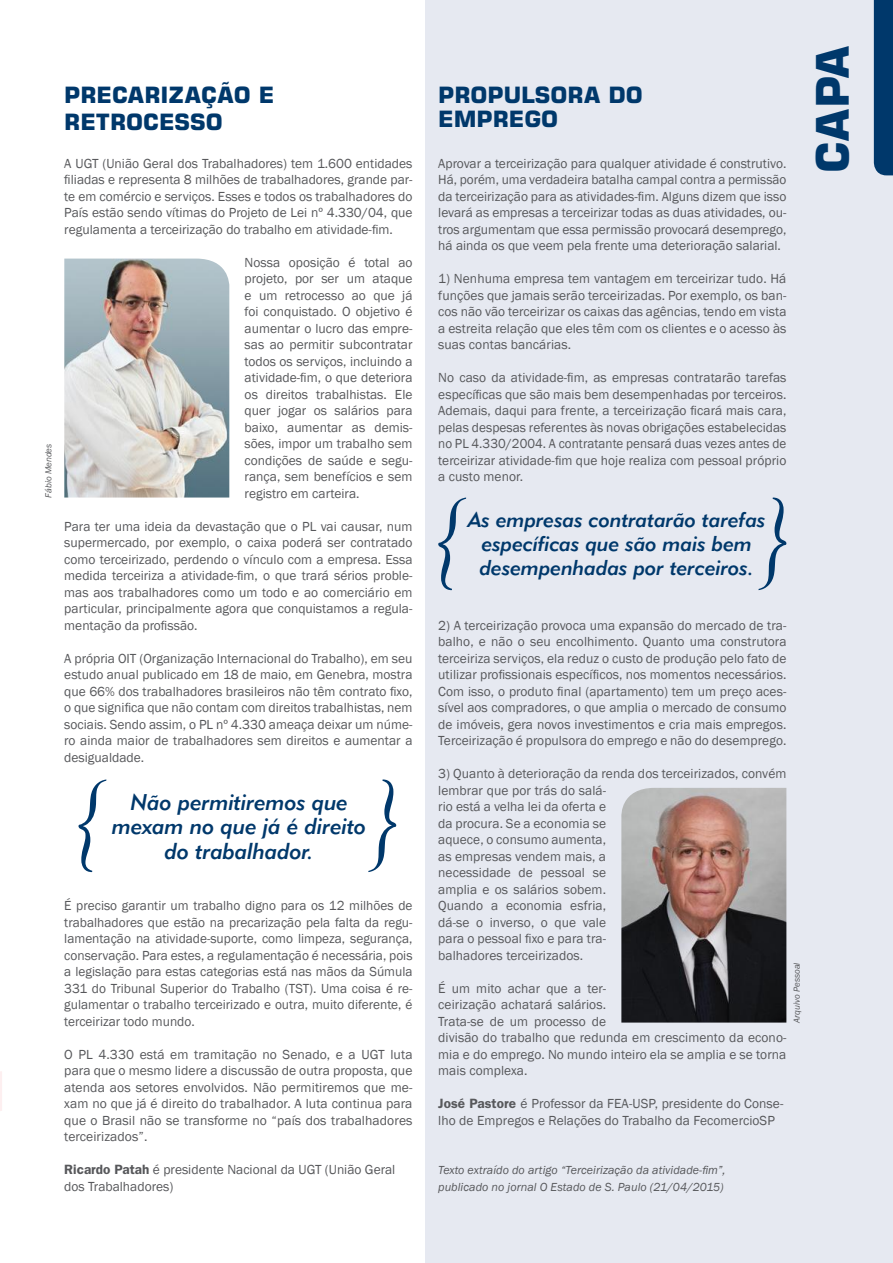
<style>
.page{position:relative;width:893px;height:1263px;background:#fff}
.page>*{position:absolute;margin:0;border:0;box-sizing:border-box;transform-origin:0 0}
.t1{font:700 45px "Square 721 BT";color:#00386b}
.t2{font:22.5px/24px "Geometric 415 BT Medium Italic A";color:#00386b;text-align:center}
.t3{font:700 22.5px/27px "Square 721 BT";color:#00386b}
.t4{font:21px/24px "Geometric 415 BT Medium Italic A";color:#00386b;text-align:center}
.t5{font:13.5px/16.5px "Franklin Gothic";letter-spacing:.005em;color:#57585b;text-align:justify}
.t6{font:italic 12px/16.5px "Franklin Gothic";letter-spacing:.005em;color:#57585b}
.t7{font:italic 9px "Franklin Gothic";color:#57585b}
.s1{font-weight:600}
</style>
<div class="page">
<svg style="left:0;top:1071px;width:2px;height:40px"></svg>
<div style="left:425px;top:0;width:468px;height:1263px;background:#e6e9f1"></div>
<div style="left:874px;top:0;width:19px;height:175px;background:#00386b"></div>
<img style="left:64px;top:259px;width:165px;height:238px">
<img style="left:621px;top:788px;width:165px;height:234px">
<svg style="left:78px;top:779px;width:28px;height:93px"></svg>
<svg style="left:368px;top:779px;width:28px;height:93px"></svg>
<svg style="left:438px;top:497px;width:28px;height:93px"></svg>
<svg style="left:758px;top:497px;width:28px;height:93px"></svg>
<p class="t7" style="left:43px;top:497px;width:55px;rotate:-90deg">Fábio Mendes</p>
<h2 class="t3" style="left:64px;top:81px;width:211px">PRECARIZAÇÃO E<br>RETROCESSO</h2>
<p class="t5" style="left:64px;top:155px;width:350px">A UGT (União Geral dos Trabalhadores) tem 1.600 entidades filiadas e representa 8 milhões de trabalhadores, grande par&shy;te em comércio e serviços. Esses e todos os trabalhadores do País estão sendo vítimas do Projeto de Lei nº 4.330/04, que regulamenta a terceirização do trabalho em atividade-fim.</p>
<p class="t5" style="left:245px;top:254px;width:169px">Nossa oposição é total ao projeto, por ser um ataque e um retrocesso ao que já foi conquistado. O objetivo é aumentar o lucro das empre&shy;sas ao permitir subcontratar todos os serviços, incluindo a atividade-fim, o que deteriora os direitos trabalhistas. Ele quer jogar os salários para baixo, aumentar as demis&shy;sões, impor um trabalho sem condições de saúde e segu&shy;rança, sem benefícios e sem registro em carteira.</p>
<p class="t5" style="left:64px;top:518px;width:350px">Para ter uma ideia da devastação que o PL vai causar, num supermercado, por exemplo, o caixa poderá ser contratado como terceirizado, perdendo o vínculo com a empresa. Essa medida terceiriza a atividade-fim, o que trará sérios proble&shy;mas aos trabalhadores como um todo e ao comerciário em particular, principalmente agora que conquistamos a regula&shy;mentação da profissão.</p>
<p class="t5" style="left:64px;top:650px;width:350px">A própria OIT (Organização Internacional do Trabalho), em seu estudo anual publicado em 18 de maio, em Genebra, mostra que 66% dos trabalhadores brasileiros não têm contrato fixo, o que significa que não contam com direitos trabalhistas, nem sociais. Sendo assim, o PL nº 4.330 ameaça deixar um núme&shy;ro ainda maior de trabalhadores sem direitos e aumentar a desigualdade.</p>
<h2 class="t2" style="left:112px;top:790px;width:256px">Não permitiremos que mexam no que já é direito do trabalhador.</h2>
<p class="t5" style="left:64px;top:898px;width:350px">É preciso garantir um trabalho digno para os 12 milhões de trabalhadores que estão na precarização pela falta da regu&shy;lamentação na atividade-suporte, como limpeza, segurança, conservação. Para estes, a regulamentação é necessária, pois a legislação para estas categorias está nas mãos da Súmula 331 do Tribunal Superior do Trabalho (TST). Uma coisa é re&shy;gulamentar o trabalho terceirizado e outra, muito diferente, é terceirizar todo mundo.</p>
<p class="t5" style="left:64px;top:1046px;width:350px">O PL 4.330 está em tramitação no Senado, e a UGT luta para que o mesmo lidere a discussão de outra proposta, que atenda aos setores envolvidos. Não permitiremos que me&shy;xam no que já é direito do trabalhador. A luta continua para que o Brasil não se transforme no “país dos trabalhadores terceirizados”.</p>
<p class="t5" style="left:64px;top:1162px;width:333px"><span class="s1">Ricardo Patah</span> é presidente Nacional da UGT (União Geral dos Trabalhadores)</p>
<h2 class="t3" style="left:438px;top:83px;width:206px;line-height:24px">PROPULSORA DO<br>EMPREGO</h2>
<p class="t5" style="left:438px;top:155px;width:350px">Aprovar a terceirização para qualquer atividade é construtivo.<br>Há, porém, uma verdadeira batalha campal contra a permissão da terceirização para as atividades-fim. Alguns dizem que isso levará as empresas a terceirizar todas as duas atividades, ou&shy;tros argumentam que essa permissão provocará desemprego, há ainda os que veem pela frente uma deterioração salarial.</p>
<p class="t5" style="left:438px;top:271px;width:350px">1) Nenhuma empresa tem vantagem em terceirizar tudo. Há funções que jamais serão terceirizadas. Por exemplo, os ban&shy;cos não vão terceirizar os caixas das agências, tendo em vista a estreita relação que eles têm com os clientes e o acesso às suas contas bancárias.</p>
<p class="t5" style="left:438px;top:370px;width:350px">No caso da atividade-fim, as empresas contratarão tarefas específicas que são mais bem desempenhadas por terceiros.<br>Ademais, daqui para frente, a terceirização ficará mais cara, pelas despesas referentes às novas obrigações estabelecidas no PL 4.330/2004. A contratante pensará duas vezes antes de terceirizar atividade-fim que hoje realiza com pessoal próprio a custo menor.</p>
<h3 class="t4" style="left:468px;top:508px;width:299px">As empresas contratarão tarefas específicas que são mais bem desempenhadas por terceiros.</h3>
<h1 class="t1" style="left:805px;top:173px;width:130px;rotate:-90deg">CAPA</h1>
<p class="t5" style="left:438px;top:617px;width:350px">2) A terceirização provoca uma expansão do mercado de tra&shy;balho, e não o seu encolhimento. Quanto uma construtora terceiriza serviços, ela reduz o custo de produção pelo fato de utilizar profissionais específicos, nos momentos necessários.<br>Com isso, o produto final (apartamento) tem um preço aces&shy;sível aos compradores, o que amplia o mercado de consumo de imóveis, gera novos investimentos e cria mais empregos.<br>Terceirização é propulsora do emprego e não do desemprego.</p>
<p class="t5" style="left:438px;top:766px;width:350px;text-align:left">3) Quanto à deterioração da renda dos terceirizados, convém lembrar que por trás do salá-<br>rio está a velha lei da oferta e<br>da procura. Se a economia se<br>aquece, o consumo aumenta,<br>as empresas vendem mais, a<br>necessidade de pessoal se<br>amplia e os salários sobem.<br>Quando a economia esfria,<br>dá-se o inverso, o que vale<br>para o pessoal fixo e para tra-<br>balhadores terceirizados.</p>
<p class="t5" style="left:438px;top:980px;width:350px;text-align:left">É um mito achar que a ter-<br>ceirização achatará salários.<br>Trata-se de um processo de<br>divisão do trabalho que redunda em crescimento da econo&shy;mia e do emprego. No mundo inteiro ela se amplia e se torna mais complexa.</p>
<p class="t5" style="left:438px;top:1096px;width:347px"><span class="s1">José Pastore</span> é Professor da FEA-USP, presidente do Conse&shy;lho de Empregos e Relações do Trabalho da FecomercioSP</p>
<p class="t6" style="left:438px;top:1162px;width:289px">Texto extraído do artigo “Terceirização da atividade-fim”, publicado no jornal O Estado de S. Paulo (21/04/2015)</p>
<p class="t7" style="left:791px;top:1022px;width:62px;rotate:-90deg">Arquivo Pessoal</p>
</div>
